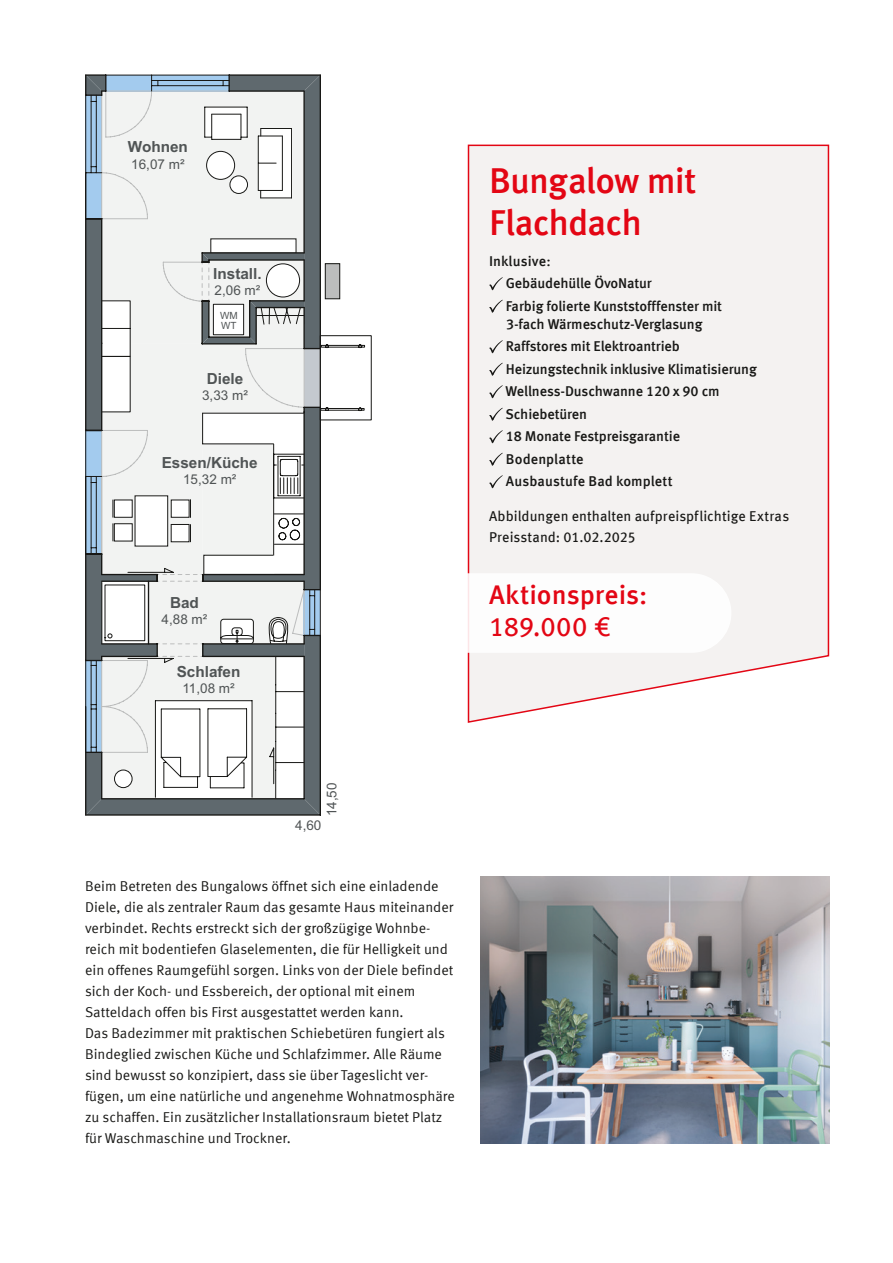
<style>
.page{position:relative;width:893px;height:1263px;background:#fff}
.page>*{position:absolute;margin:0;border:0;box-sizing:border-box;transform-origin:0 0}
._01_Headline_30pt_35ZAB_rot_medium{font:500 36px/42px "Meta Offc";letter-spacing:-.025em;color:#e30614}
._01_Headline_14pt{font:500 27px/31.5px "Meta Offc";color:#e30614}
.t1{font:700 15.3px "Arial";color:#505455}
._01_Headline_18pt_21ZAB_grau_medium{font:14.25px/21px "Meta Offc Norm";color:#181816}
._03_Copy_9_5pt_14ZAB_schwarz__normal{font:500 14.25px/18px "Meta Offc";letter-spacing:-.01em;color:#181816}
._03_Copy_9_5pt_14ZAB_schwarz__normal-2{font:14.25px "Meta Offc";letter-spacing:.005em;color:#181816}
._01_Headline_30pt_35ZAB_rot_medium-2{font:500 14.25px "Meta Offc";letter-spacing:-.01em;color:#181816}
.t2{font:13.5px "Arial";color:#505455}
.t3{font:9.9px/10.8px "Arial";color:#505455}
.s1{font-weight:400}
</style>
<div class="page">
<div style="left:106px;top:75px;width:123px;height:16px;background:#a3cbee"></div>
<svg style="left:86px;top:102px;width:15px;height:116px;background:#9cc2e3"></svg>
<div style="left:86px;top:430px;width:16px;height:124px;background:#a3cbee"></div>
<div style="left:86px;top:219px;width:16px;height:211px;background:#5f696e"></div>
<div style="left:304px;top:407px;width:16px;height:183px;background:#5f696e"></div>
<svg style="left:101px;top:90px;width:202px;height:366px"></svg>
<hr style="left:229px;top:74px;width:91px;height:2px;background:#181816">
<hr style="left:86px;top:74px;width:20px;height:2px;background:#181816">
<hr style="left:106px;top:75px;width:123px;height:1px;background:#181816">
<hr style="left:85px;top:219px;width:1px;height:211px;background:#181816">
<hr style="left:85px;top:554px;width:1px;height:106px;background:#181816">
<hr style="left:85px;top:752px;width:1px;height:63px;background:#181816">
<hr style="left:101px;top:343px;width:1px;height:87px;background:#181816">
<hr style="left:101px;top:219px;width:1px;height:124px;background:#181816">
<svg style="left:86px;top:430px;width:16px;height:1px"></svg>
<svg style="left:86px;top:218px;width:16px;height:1px"></svg>
<hr style="left:85px;top:95px;width:1px;height:124px;background:#181816">
<hr style="left:91px;top:95px;width:1px;height:78px;background:#181816">
<hr style="left:96px;top:95px;width:1px;height:78px;background:#181816">
<svg style="left:85px;top:75px;width:21px;height:27px"></svg>
<svg style="left:86px;top:166px;width:16px;height:7px"></svg>
<hr style="left:85px;top:430px;width:1px;height:124px;background:#181816">
<hr style="left:85px;top:660px;width:1px;height:92px;background:#181816">
<hr style="left:86px;top:814px;width:234px;height:2px;background:#181816">
<hr style="left:320px;top:635px;width:1px;height:180px;background:#181816">
<hr style="left:320px;top:407px;width:1px;height:183px;background:#181816">
<hr style="left:303px;top:412px;width:2px;height:162px;background:#181816">
<hr style="left:320px;top:590px;width:1px;height:45px;background:#181816">
<svg style="left:151px;top:75px;width:221px;height:346px"></svg>
<hr style="left:250px;top:300px;width:54px;height:1px;background:#181816">
<hr style="left:256px;top:307px;width:48px;height:1px;background:#181816">
<hr style="left:202px;top:343px;width:54px;height:1px;background:#181816">
<hr style="left:209px;top:336px;width:41px;height:2px;background:#181816">
<hr style="left:255px;top:308px;width:2px;height:36px;background:#181816">
<hr style="left:249px;top:301px;width:1px;height:36px;background:#181816">
<div style="left:213px;top:304px;width:31px;height:31px;background:#fff;border:1px solid #181816"></div>
<svg style="left:86px;top:456px;width:234px;height:359px"></svg>
<div style="left:325px;top:264px;width:15px;height:35px;background:#bcbdbd"></div>
<div style="left:325px;top:263px;width:15px;height:36px;border:1px solid #181816"></div>
<img style="left:480px;top:876px;width:349px;height:268px">
<svg style="left:467px;top:144px;width:363px;height:579px"></svg>
<svg style="left:489px;top:277px;width:14px;height:13px"></svg>
<svg style="left:489px;top:300px;width:14px;height:13px"></svg>
<svg style="left:489px;top:340px;width:14px;height:13px"></svg>
<svg style="left:489px;top:363px;width:14px;height:13px"></svg>
<svg style="left:489px;top:385px;width:14px;height:13px"></svg>
<svg style="left:489px;top:408px;width:14px;height:13px"></svg>
<svg style="left:489px;top:430px;width:14px;height:13px"></svg>
<svg style="left:489px;top:453px;width:14px;height:13px"></svg>
<svg style="left:489px;top:475px;width:14px;height:13px"></svg>
<svg style="left:467px;top:573px;width:264px;height:80px"></svg>
<p class="t1" style="left:128px;top:136px;width:62px">Wohnen</p>
<p class="t2" style="left:131px;top:154px;width:55px">16,07 m²</p>
<p class="t1" style="left:213px;top:263px;width:50px">Install.</p>
<p class="t2" style="left:215px;top:281px;width:47px">2,06 m²</p>
<p class="t3" style="left:220px;top:310px;width:19px">WM<br>WT</p>
<p class="t1" style="left:207px;top:367px;width:38px">Diele</p>
<p class="t2" style="left:202px;top:386px;width:47px">3,33 m²</p>
<p class="t1" style="left:162px;top:452px;width:98px">Essen/Küche</p>
<p class="t2" style="left:183px;top:470px;width:55px">15,32 m²</p>
<p class="t1" style="left:170px;top:592px;width:30px">Bad</p>
<p class="t2" style="left:162px;top:610px;width:47px">4,88 m²</p>
<p class="t1" style="left:177px;top:660px;width:65px">Schlafen</p>
<p class="t2" style="left:182px;top:679px;width:54px">11,08 m²</p>
<p class="_01_Headline_30pt_35ZAB_rot_medium" style="left:489px;top:161px;width:209px">Bungalow mit<br>Flachdach</p>
<p class="_01_Headline_30pt_35ZAB_rot_medium-2" style="left:489px;top:253px;width:63px">Inklusive:</p>
<p class="_01_Headline_30pt_35ZAB_rot_medium-2" style="left:506px;top:275px;width:148px">Gebäudehülle ÖvoNatur</p>
<p class="_03_Copy_9_5pt_14ZAB_schwarz__normal" style="left:506px;top:297px;width:218px">Farbig folierte Kunststofffenster mit<br>3-fach Wärmeschutz-Verglasung</p>
<p class="_03_Copy_9_5pt_14ZAB_schwarz__normal" style="left:506px;top:338px;width:176px">Raffstores mit Elektroantrieb</p>
<p class="_03_Copy_9_5pt_14ZAB_schwarz__normal" style="left:506px;top:360px;width:253px">Heizungstechnik inklusive Klimatisierung</p>
<p class="_03_Copy_9_5pt_14ZAB_schwarz__normal" style="left:506px;top:383px;width:215px">Wellness-Duschwanne 120 x 90 cm</p>
<p class="_03_Copy_9_5pt_14ZAB_schwarz__normal" style="left:505px;top:405px;width:83px">Schiebetüren</p>
<p class="_03_Copy_9_5pt_14ZAB_schwarz__normal" style="left:506px;top:428px;width:176px">18 Monate Festpreisgarantie</p>
<p class="_03_Copy_9_5pt_14ZAB_schwarz__normal" style="left:506px;top:450px;width:79px">Bodenplatte</p>
<p class="_03_Copy_9_5pt_14ZAB_schwarz__normal" style="left:506px;top:473px;width:168px">Ausbaustufe Bad komplett</p>
<p class="_03_Copy_9_5pt_14ZAB_schwarz__normal-2" style="left:489px;top:507px;width:302px">Abbildungen enthalten aufpreispflichtige Extras</p>
<p class="_03_Copy_9_5pt_14ZAB_schwarz__normal-2" style="left:489px;top:528px;width:148px">Preisstand: 01.02.2025</p>
<p class="_01_Headline_14pt" style="left:489px;top:580px;width:160px">Aktionspreis:<br><span class="s1">189.000 €</span></p>
<p class="t2" style="left:323px;top:816px;width:35px;rotate:-90deg">14,50</p>
<p class="t2" style="left:295px;top:816px;width:28px">4,60</p>
<p class="_01_Headline_18pt_21ZAB_grau_medium" style="left:85px;top:876px;width:371px">Beim Betreten des Bungalows öffnet sich eine einladende Diele, die als zentraler Raum das gesamte Haus miteinander verbindet. Rechts erstreckt sich der großzügige Wohnbe&shy;reich mit bodentiefen Glaselementen, die für Helligkeit und ein offenes Raumgefühl sorgen. Links von der Diele befindet sich der Koch- und Essbereich, der optional mit einem Satteldach offen bis First ausgestattet werden kann.<br>Das Badezimmer mit praktischen Schiebetüren fungiert als Bindeglied zwischen Küche und Schlafzimmer. Alle Räume sind bewusst so konzipiert, dass sie über Tageslicht ver&shy;fügen, um eine natürliche und angenehme Wohnatmosphäre zu schaffen. Ein zusätzlicher Installationsraum bietet Platz für Waschmaschine und Trockner.</p>
</div>
